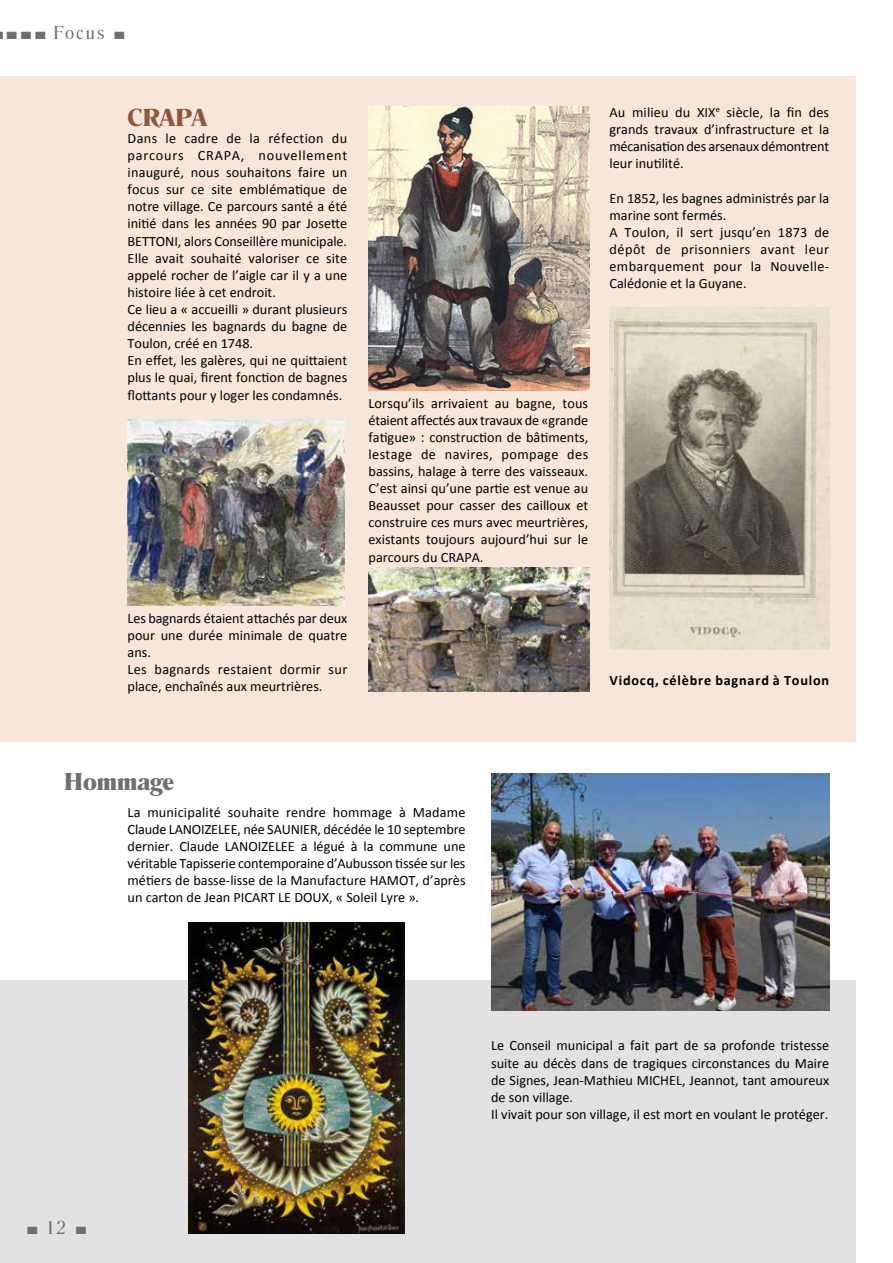
<style>
.page{position:relative;width:893px;height:1263px;background:#fff}
.page>*{position:absolute;margin:0;border:0;box-sizing:border-box;transform-origin:0 0}
.t1{font:700 25.5px "Romana T";color:#706f6f}
.t2{font:700 25.5px "Romana T";color:#8f573a}
.t3{font:19.5px "Romana T";letter-spacing:.1em;color:#706f6f}
.t4{font:14.25px/17.1px "Calibri";color:#000}
.t5{font:700 14.25px "Calibri";letter-spacing:.055em;color:#000}
</style>
<div class="page">
<div style="left:0;top:77px;width:856px;height:665px;background:#f8e6da"></div>
<div style="left:0;top:980px;width:856px;height:283px;background:#e2e2e2"></div>
<img style="left:128px;top:419px;width:217px;height:186px">
<img style="left:369px;top:106px;width:221px;height:284px">
<img style="left:369px;top:567px;width:220px;height:124px">
<img style="left:609px;top:308px;width:220px;height:341px">
<img style="left:188px;top:922px;width:217px;height:311px">
<img style="left:491px;top:774px;width:338px;height:236px">
<h2 class="t3" style="left:7px;top:22px;width:120px">■ ■ ■ Focus ■</h2>
<h1 class="t2" style="left:128px;top:103px;width:81px">CRAPA</h1>
<p class="t4" style="left:128px;top:129px;width:221px">Dans le cadre de la réfection du parcours CRAPA, nouvellement inauguré, nous souhaitons faire un focus sur ce site emblématique de notre village. Ce parcours santé a été initié dans les années 90 par Josette BETTONI, alors Conseillère municipale.<br>Elle avait souhaité valoriser ce site appelé rocher de l’aigle car il y a une histoire liée à cet endroit.<br>Ce lieu a « accueilli » durant plusieurs décennies les bagnards du bagne de Toulon, créé en 1748.<br>En effet, les galères, qui ne quittaient plus le quai, firent fonction de bagnes flottants pour y loger les condamnés.</p>
<p class="t4" style="left:128px;top:609px;width:221px">Les bagnards étaient attachés par deux pour une durée minimale de quatre ans.<br>Les bagnards restaient dormir sur place, enchaînés aux meurtrières.</p>
<p class="t4" style="left:369px;top:394px;width:221px;text-align:justify">Lorsqu’ils arrivaient au bagne, tous étaient affectés aux travaux de «grande fatigue» : construction de bâtiments, lestage de navires, pompage des bassins, halage à terre des vaisseaux.<br>C’est ainsi qu’une partie est venue au Beausset pour casser des cailloux et construire ces murs avec meurtrières, existants toujours aujourd’hui sur le parcours du CRAPA.</p>
<p class="t4" style="left:609px;top:103px;width:221px;text-align:justify">Au milieu du XIX<sup>e</sup> siècle, la fin des grands travaux d’infrastructure et la mécanisation des arsenaux démontrent leur inutilité.</p>
<p class="t4" style="left:609px;top:189px;width:221px">En 1852, les bagnes administrés par la marine sont fermés.<br>A Toulon, il sert jusqu’en 1873 de dépôt de prisonniers avant leur embarquement pour la Nouvelle-<br>Calédonie et la Guyane.</p>
<p class="t5" style="left:609px;top:671px;width:221px">Vidocq, célèbre bagnard à Toulon</p>
<h1 class="t1" style="left:64px;top:767px;width:112px">Hommage</h1>
<p class="t4" style="left:128px;top:802px;width:340px;text-align:justify">La municipalité souhaite rendre hommage à Madame Claude LANOIZELEE, née SAUNIER, décédée le 10 septembre dernier. Claude LANOIZELEE a légué à la commune une véritable Tapisserie contemporaine d’Aubusson tissée sur les métiers de basse-lisse de la Manufacture HAMOT, d’après un carton de Jean PICART LE DOUX, « Soleil Lyre ».</p>
<h2 class="t3" style="left:27px;top:1217px;width:61px">■ 12 ■</h2>
<p class="t4" style="left:491px;top:1036px;width:340px">Le Conseil municipal a fait part de sa profonde tristesse suite au décès dans de tragiques circonstances du Maire de Signes, Jean-Mathieu MICHEL, Jeannot, tant amoureux de son village.<br>Il vivait pour son village, il est mort en voulant le protéger.</p>
</div>
